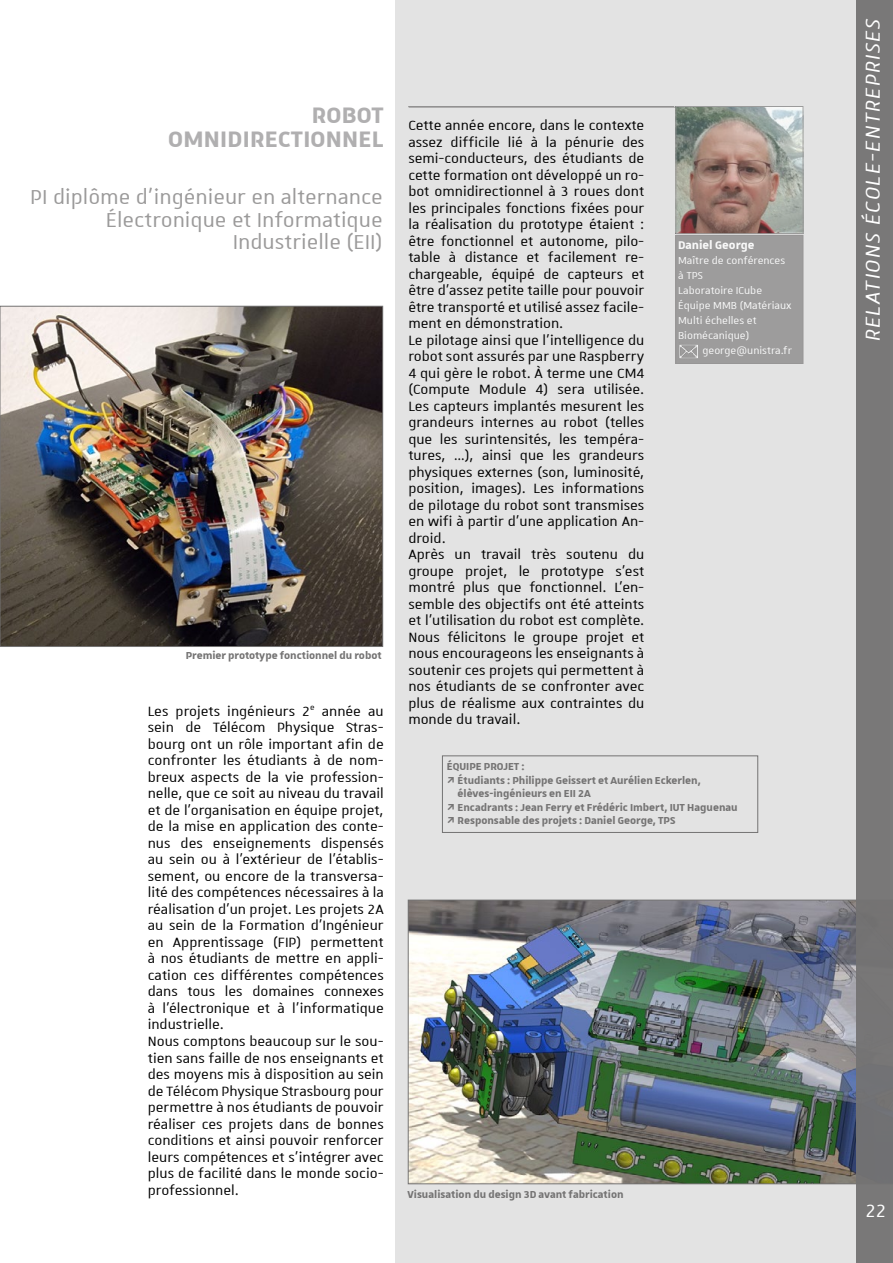
<style>
.page{position:relative;width:893px;height:1263px;background:#fff}
.page>*{position:absolute;margin:0;border:0;box-sizing:border-box;transform-origin:0 0}
.t1{font:700 30px/24px "Unistra A";letter-spacing:.01em;color:#b0afb0;text-align:right}
.t2{font:27px/22.5px "Unistra A";color:#9b9a9a;text-align:right}
.t3{font:italic 27px "Unistra A";letter-spacing:.05em;color:#fff}
.t4{font:24px "Unistra A";color:#fff}
.t5{font:18px/16.5px "Unistra A";color:#000}
.t6{font:700 15px "Unistra A";color:#fff}
.t7{font:700 13.5px "Unistra A";color:#747373}
.t8{font:13.5px/15px "Unistra A";color:#fff}
</style>
<div class="page">
<div style="left:395px;top:0;width:495px;height:1263px;background:#e3e3e3"></div>
<hr style="left:408px;top:106px;width:266px;height:1px;background:#858383">
<hr style="left:409px;top:107px;width:267px;height:1px;background:#858383">
<div style="left:676px;top:235px;width:127px;height:129px;background:#9d9c9c"></div>
<div style="left:442px;top:756px;width:316px;height:77px;border:1px solid #747373"></div>
<img style="left:678px;top:108px;width:123px;height:124px">
<div style="left:676px;top:106px;width:127px;height:128px;border:1px solid #8a8989"></div>
<img style="left:679px;top:344px;width:18px;height:15px">
<img style="left:2px;top:308px;width:379px;height:337px">
<div style="left:0;top:306px;width:383px;height:341px;border:1px solid #747373"></div>
<img style="left:408px;top:900px;width:449px;height:284px">
<div style="left:857px;top:0;width:36px;height:1263px;background:#747373"></div>
<h1 class="t1" style="left:168px;top:102px;width:217px">ROBOT<br>OMNIDIRECTIONNEL</h1>
<p class="t5" style="left:408px;top:116px;width:238px">Cette année encore, dans le contexte assez difficile lié à la pénurie des semi-conducteurs, des étudiants de cette formation ont développé un ro&shy;bot omnidirectionnel à 3 roues dont les principales fonctions fixées pour la réalisation du prototype étaient : être fonctionnel et autonome, pilo&shy;table à distance et facilement re&shy;chargeable, équipé de capteurs et être d’assez petite taille pour pouvoir être transporté et utilisé assez facile&shy;ment en démonstration.<br>Le pilotage ainsi que l’intelligence du robot sont assurés par une Raspberry 4 qui gère le robot. À terme une CM4 (Compute Module 4) sera utilisée.<br>Les capteurs implantés mesurent les grandeurs internes au robot (telles que les surintensités, les tempéra&shy;tures, …), ainsi que les grandeurs physiques externes (son, luminosité, position, images). Les informations de pilotage du robot sont transmises en wifi à partir d’une application An&shy;droid.<br>Après un travail très soutenu du groupe projet, le prototype s’est montré plus que fonctionnel. L’en&shy;semble des objectifs ont été atteints et l’utilisation du robot est complète.<br>Nous félicitons le groupe projet et nous encourageons les enseignants à soutenir ces projets qui permettent à nos étudiants de se confronter avec plus de réalisme aux contraintes du monde du travail.</p>
<h2 class="t2" style="left:30px;top:185px;width:354px">PI diplôme d’ingénieur en alternance<br>Électronique et Informatique<br>Industrielle (EII)</h2>
<p class="t6" style="left:678px;top:236px;width:78px">Daniel George</p>
<p class="t8" style="left:678px;top:252px;width:115px">Maître de conférences à TPS<br>Laboratoire ICube<br>Équipe MMB (Matériaux<br>Multi échelles et<br>Biomécanique)</p>
<p class="t8" style="left:702px;top:342px;width:91px">george@unistra.fr</p>
<p class="t7" style="left:186px;top:648px;width:197px">Premier prototype fonctionnel du robot</p>
<p class="t5" style="left:148px;top:702px;width:238px">Les projets ingénieurs 2<sup>e</sup> année au sein de Télécom Physique Stras&shy;bourg ont un rôle important afin de confronter les étudiants à de nom&shy;breux aspects de la vie profession&shy;nelle, que ce soit au niveau du travail et de l’organisation en équipe projet, de la mise en application des conte&shy;nus des enseignements dispensés au sein ou à l’extérieur de l’établis&shy;sement, ou encore de la transversa&shy;lité des compétences nécessaires à la réalisation d’un projet. Les projets 2A au sein de la Formation d’Ingénieur en Apprentissage (FIP) permettent à nos étudiants de mettre en appli&shy;cation ces différentes compétences dans tous les domaines connexes à l’électronique et à l’informatique industrielle.<br>Nous comptons beaucoup sur le sou&shy;tien sans faille de nos enseignants et des moyens mis à disposition au sein de Télécom Physique Strasbourg pour permettre à nos étudiants de pouvoir réaliser ces projets dans de bonnes conditions et ainsi pouvoir renforcer leurs compétences et s’intégrer avec plus de facilité dans le monde socio&shy;professionnel.</p>
<p class="t7" style="left:447px;top:759px;width:79px">ÉQUIPE PROJET :</p>
<p class="t7" style="left:447px;top:772px;width:255px">↗ Étudiants : Philippe Geissert et Aurélien Eckerlen,</p>
<p class="t7" style="left:457px;top:786px;width:135px">élèves-ingénieurs en EII 2A</p>
<p class="t7" style="left:447px;top:799px;width:292px">↗ Encadrants : Jean Ferry et Frédéric Imbert, IUT Haguenau</p>
<p class="t7" style="left:447px;top:813px;width:230px">↗ Responsable des projets : Daniel George, TPS</p>
<p class="t7" style="left:407px;top:1187px;width:218px">Visualisation du design 3D avant fabrication</p>
<h2 class="t3" style="left:859px;top:341px;width:324px;rotate:-90deg">RELATIONS ÉCOLE-ENTREPRISES</h2>
<h3 class="t4" style="left:865px;top:1198px;width:23px">22</h3>
</div>
